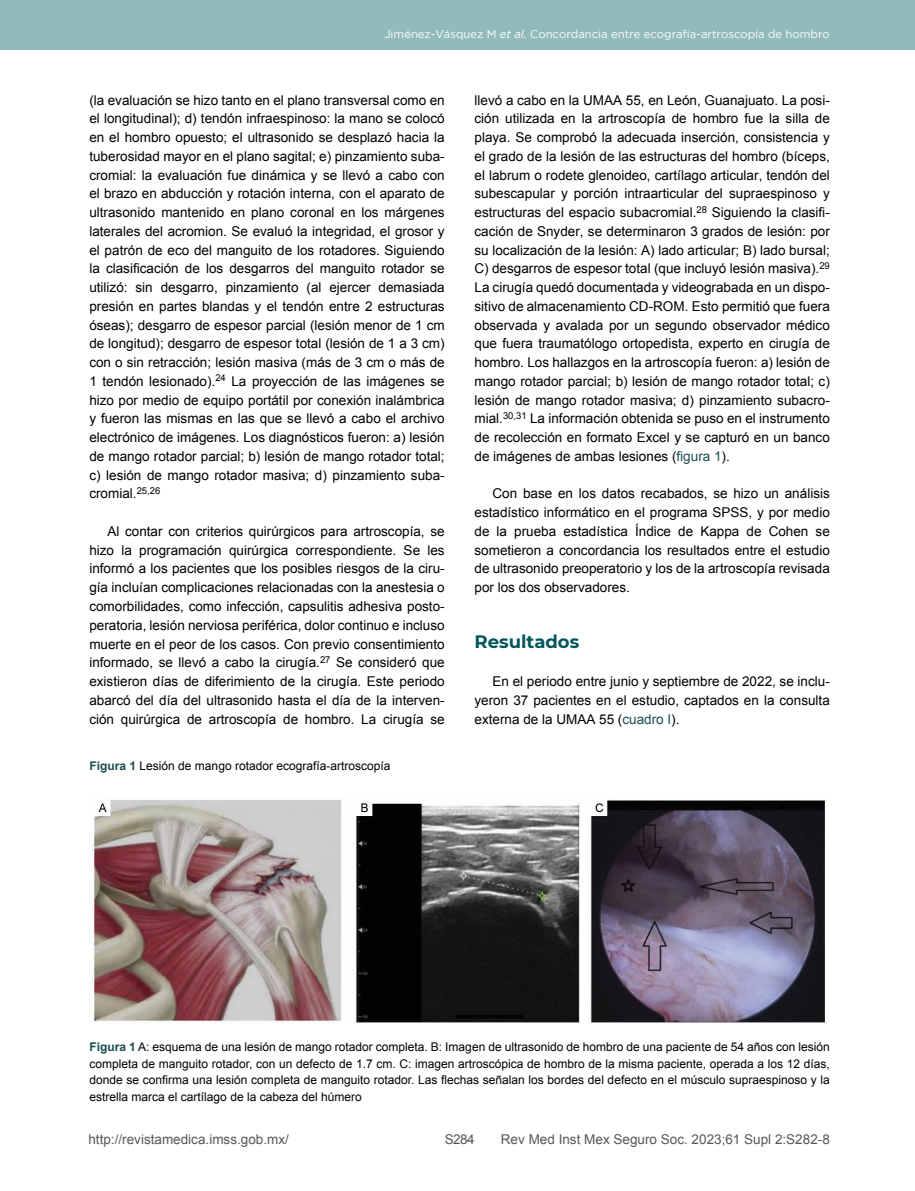
<style>
.page{position:relative;width:915px;height:1191px;background:#fff}
.page>*{position:absolute;margin:0;border:0;box-sizing:border-box;transform-origin:0 0}
.t1{font:700 18px "Montserrat";color:#01575a}
.t2{font:13.5px/18.8px "Arial";color:#000;text-align:justify}
.t3{font:13.5px "Arial";color:#575756}
.t4{font:12px/16.5px "Arial";color:#000;text-align:justify}
.t5{font:11.25px "Gotham";color:#fff}
.s1{font-style:italic}
.s2{font-weight:700;color:#1b4e4e}
.s3{color:#1b4e4e}
</style>
<div class="page">
<div style="left:0;top:0;width:914px;height:50px;background:#91baba"></div>
<img style="left:92px;top:799px;width:735px;height:224px">
<p class="t5" style="left:384px;top:28px;width:447px">Jiménez-Vásquez M <span class="s1">et al.</span> Concordancia entre ecografía-artroscopía de hombro</p>
<p class="t2" style="left:89px;top:91px;width:357px">(la evaluación se hizo tanto en el plano transversal como en el longitudinal); d) tendón infraespinoso: la mano se colocó en el hombro opuesto; el ultrasonido se desplazó hacia la tuberosidad mayor en el plano sagital; e) pinzamiento suba&shy;cromial: la evaluación fue dinámica y se llevó a cabo con el brazo en abducción y rotación interna, con el aparato de ultrasonido mantenido en plano coronal en los márgenes laterales del acromion. Se evaluó la integridad, el grosor y el patrón de eco del manguito de los rotadores. Siguiendo la clasificación de los desgarros del manguito rotador se utilizó: sin desgarro, pinzamiento (al ejercer demasiada presión en partes blandas y el tendón entre 2 estructuras óseas); desgarro de espesor parcial (lesión menor de 1 cm de longitud); desgarro de espesor total (lesión de 1 a 3 cm) con o sin retracción; lesión masiva (más de 3 cm o más de 1 tendón lesionado).<sup>24</sup> La proyección de las imágenes se hizo por medio de equipo portátil por conexión inalámbrica y fueron las mismas en las que se llevó a cabo el archivo electrónico de imágenes. Los diagnósticos fueron: a) lesión de mango rotador parcial; b) lesión de mango rotador total; c) lesión de mango rotador masiva; d) pinzamiento suba&shy;cromial.<sup>25,26</sup></p>
<p class="t2" style="left:89px;top:522px;width:357px;text-indent:18px">Al contar con criterios quirúrgicos para artroscopía, se hizo la programación quirúrgica correspondiente. Se les informó a los pacientes que los posibles riesgos de la ciru&shy;gía incluían complicaciones relacionadas con la anestesia o comorbilidades, como infección, capsulitis adhesiva posto&shy;peratoria, lesión nerviosa periférica, dolor continuo e incluso muerte en el peor de los casos. Con previo consentimiento informado, se llevó a cabo la cirugía.<sup>27</sup> Se consideró que existieron días de diferimiento de la cirugía. Este periodo abarcó del día del ultrasonido hasta el día de la interven&shy;ción quirúrgica de artroscopía de hombro. La cirugía se</p>
<p class="t4" style="left:89px;top:757px;width:302px"><span class="s2">Figura 1</span> Lesión de mango rotador ecografía-artroscopía</p>
<p class="t2" style="left:474px;top:91px;width:357px">llevó a cabo en la UMAA 55, en León, Guanajuato. La posi&shy;ción utilizada en la artroscopía de hombro fue la silla de playa. Se comprobó la adecuada inserción, consistencia y el grado de la lesión de las estructuras del hombro (bíceps, el labrum o rodete glenoideo, cartílago articular, tendón del subescapular y porción intraarticular del supraespinoso y estructuras del espacio subacromial.<sup>28</sup> Siguiendo la clasifi&shy;cación de Snyder, se determinaron 3 grados de lesión: por su localización de la lesión: A) lado articular; B) lado bursal; C) desgarros de espesor total (que incluyó lesión masiva).<sup>29<br></sup>La cirugía quedó documentada y videograbada en un dispo&shy;sitivo de almacenamiento CD-ROM. Esto permitió que fuera observada y avalada por un segundo observador médico que fuera traumatólogo ortopedista, experto en cirugía de hombro. Los hallazgos en la artroscopía fueron: a) lesión de mango rotador parcial; b) lesión de mango rotador total; c) lesión de mango rotador masiva; d) pinzamiento subacro&shy;mial.<sup>30,31</sup> La información obtenida se puso en el instrumento de recolección en formato Excel y se capturó en un banco de imágenes de ambas lesiones (<span class="s3">figura 1</span>).</p>
<p class="t2" style="left:474px;top:484px;width:357px;text-indent:18px">Con base en los datos recabados, se hizo un análisis estadístico informático en el programa SPSS, y por medio de la prueba estadística Índice de Kappa de Cohen se sometieron a concordancia los resultados entre el estudio de ultrasonido preoperatorio y los de la artroscopía revisada por los dos observadores.</p>
<h1 class="t1" style="left:474px;top:629px;width:106px">Resultados</h1>
<p class="t2" style="left:474px;top:672px;width:357px;text-indent:18px">En el periodo entre junio y septiembre de 2022, se inclu&shy;yeron 37 pacientes en el estudio, captados en la consulta externa de la UMAA 55 (<span class="s3">cuadro I</span>).</p>
<p class="t4" style="left:89px;top:1038px;width:741px"><span class="s2">Figura 1</span> A: esquema de una lesión de mango rotador completa. B: Imagen de ultrasonido de hombro de una paciente de 54 años con lesión completa de manguito rotador, con un defecto de 1.7 cm. C: imagen artroscópica de hombro de la misma paciente, operada a los 12 días, donde se confirma una lesión completa de manguito rotador. Las flechas señalan los bordes del defecto en el músculo supraespinoso y la estrella marca el cartílago de la cabeza del húmero</p>
<p class="t3" style="left:88px;top:1130px;width:202px">http://revistamedica.imss.gob.mx/</p>
<p class="t3" style="left:500px;top:1130px;width:330px">Rev Med Inst Mex Seguro Soc. 2023;61 Supl 2:S282-8</p>
<p class="t3" style="left:444px;top:1130px;width:31px">S284</p>
</div>
